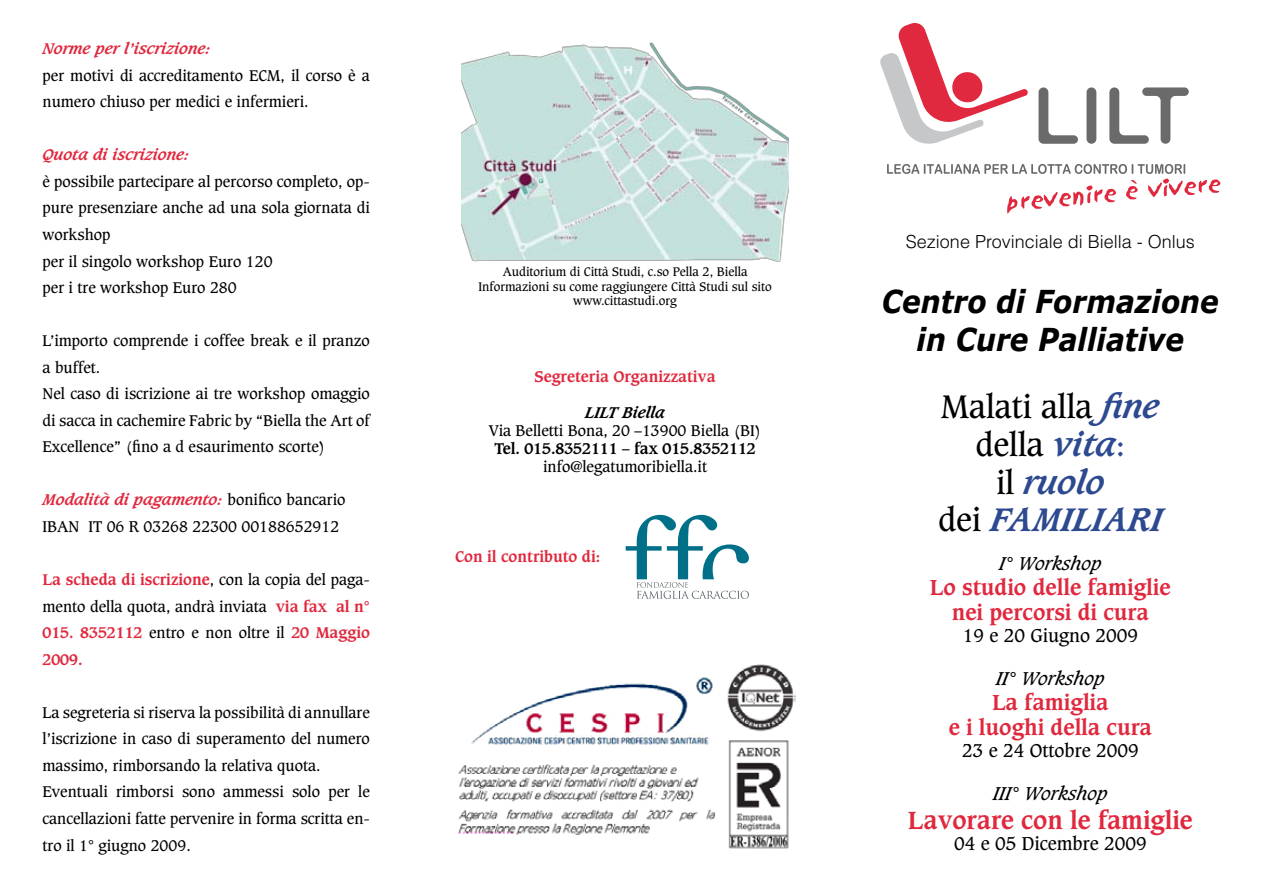
<style>
.page{position:relative;width:1263px;height:893px;background:#fff}
.page>*{position:absolute;margin:0;border:0;box-sizing:border-box;transform-origin:0 0}
.t1{font:italic 700 31.5px/37.8px "Caxton";color:#2d4a90;text-align:center}
.t2{font:italic 700 31.5px/37.8px "Verdana";color:#000;text-align:center;scale:.89 1}
.t3{font:700 24px "Caxton";color:#e0283e}
.t4{font:700 21px/25.2px "Caxton";color:#e0283e;text-align:center}
.t5{font:18px "Caxton";color:#000}
.t6{font:italic 18px "Caxton";color:#000}
.t7{font:300 18px "Helvetica";color:#000}
.t8{font:15px/26.5px "Caxton";color:#000}
.t9{font:700 15px "Caxton";color:#e0283e}
.t10{font:italic 700 15px "Caxton";color:#e0283e}
.t11{font:700 15px "Caxton";color:#000}
.t12{font:italic 700 15px "Caxton";color:#000}
.t13{font:12px/14.4px "Caxton";color:#000;text-align:center}
.s1{font-weight:700;font-style:italic;color:#e0283e}
.s2{font-weight:700;color:#e0283e}
.s3{font-weight:400;font-style:normal;color:#000}
.s4{font-weight:400;font-style:normal}
</style>
<div class="page">
<img style="left:458px;top:664px;width:337px;height:185px">
<img style="left:461px;top:43px;width:328px;height:219px">
<svg style="left:880px;top:23px;width:148px;height:121px"></svg>
<svg style="left:1038px;top:87px;width:151px;height:57px"></svg>
<svg style="left:887px;top:164px;width:333px;height:49px"></svg>
<svg style="left:626px;top:515px;width:123px;height:84px"></svg>
<p class="t10" style="left:43px;top:39px;width:170px">Norme per l’iscrizione:</p>
<p class="t8" style="left:43px;top:62px;width:329px">per motivi di accreditamento ECM, il corso è a numero chiuso per medici e infermieri.</p>
<p class="t10" style="left:43px;top:146px;width:148px">Quota di iscrizione:</p>
<p class="t8" style="left:43px;top:168px;width:329px">è possibile partecipare al percorso completo, op&shy;pure presenziare anche ad una sola giornata di workshop<br>per il singolo workshop Euro 120<br>per i tre workshop Euro 280</p>
<p class="t8" style="left:43px;top:328px;width:329px">L’importo comprende i coffee break e il pranzo a buffet.<br>Nel caso di iscrizione ai tre workshop omaggio di sacca in cachemire Fabric by “Biella the Art of Excellence” (fino a d esaurimento scorte)</p>
<p class="t8" style="left:43px;top:487px;width:305px"><span class="s1">Modalità di pagamento:</span> bonifico bancario<br>IBAN IT 06 R 03268 22300 00188652912</p>
<p class="t8" style="left:43px;top:567px;width:329px;text-align:justify"><span class="s2">La scheda di iscrizione</span>, con la copia del paga&shy;mento della quota, andrà inviata <span class="s2">via fax al n° 015. 8352112</span> entro e non oltre il <span class="s2">20 Maggio 2009.</span></p>
<p class="t8" style="left:43px;top:699px;width:329px">La segreteria si riserva la possibilità di annullare l’iscrizione in caso di superamento del numero massimo, rimborsando la relativa quota.<br>Eventuali rimborsi sono ammessi solo per le cancellazioni fatte pervenire in forma scritta en&shy;tro il 1° giugno 2009.</p>
<p class="t13" style="left:478px;top:265px;width:295px">Auditorium di Città Studi, c.so Pella 2, Biella<br>Informazioni su come raggiungere Città Studi sul sito www.cittastudi.org</p>
<p class="t9" style="left:534px;top:367px;width:183px">Segreteria Organizzativa</p>
<p class="t12" style="left:585px;top:403px;width:81px">LILT Biella</p>
<p class="t8" style="left:489px;top:417px;width:274px">Via Belletti Bona, 20 –13900 Biella (BI)</p>
<p class="t11" style="left:494px;top:439px;width:263px">Tel. 015.8352111 – fax 015.8352112</p>
<p class="t8" style="left:543px;top:453px;width:165px">info@legatumoribiella.it</p>
<p class="t9" style="left:455px;top:547px;width:147px">Con il contributo di:</p>
<p class="t7" style="left:906px;top:230px;width:290px">Sezione Provinciale di Biella - Onlus</p>
<h1 class="t2" style="left:882px;top:282px;width:380px">Centro di Formazione in Cure Palliative</h1>
<h1 class="t1" style="left:938px;top:388px;width:226px"><span class="s3">Malati alla</span> fine <span class="s3">della</span> vita<span class="s4">:<br></span><span class="s3">il</span> ruolo<br><span class="s3">dei</span> FAMILIARI</h1>
<p class="t6" style="left:999px;top:552px;width:104px">I° Workshop</p>
<h3 class="t4" style="left:930px;top:575px;width:242px">Lo studio delle famiglie nei percorsi di cura</h3>
<p class="t5" style="left:963px;top:624px;width:177px">19 e 20 Giugno 2009</p>
<p class="t6" style="left:996px;top:668px;width:110px">II° Workshop</p>
<h3 class="t4" style="left:949px;top:690px;width:205px">La famiglia<br>e i luoghi della cura</h3>
<p class="t5" style="left:962px;top:739px;width:178px">23 e 24 Ottobre 2009</p>
<p class="t6" style="left:993px;top:783px;width:116px">III° Workshop</p>
<h2 class="t3" style="left:908px;top:805px;width:286px">Lavorare con le famiglie</h2>
<p class="t5" style="left:954px;top:833px;width:194px">04 e 05 Dicembre 2009</p>
</div>
